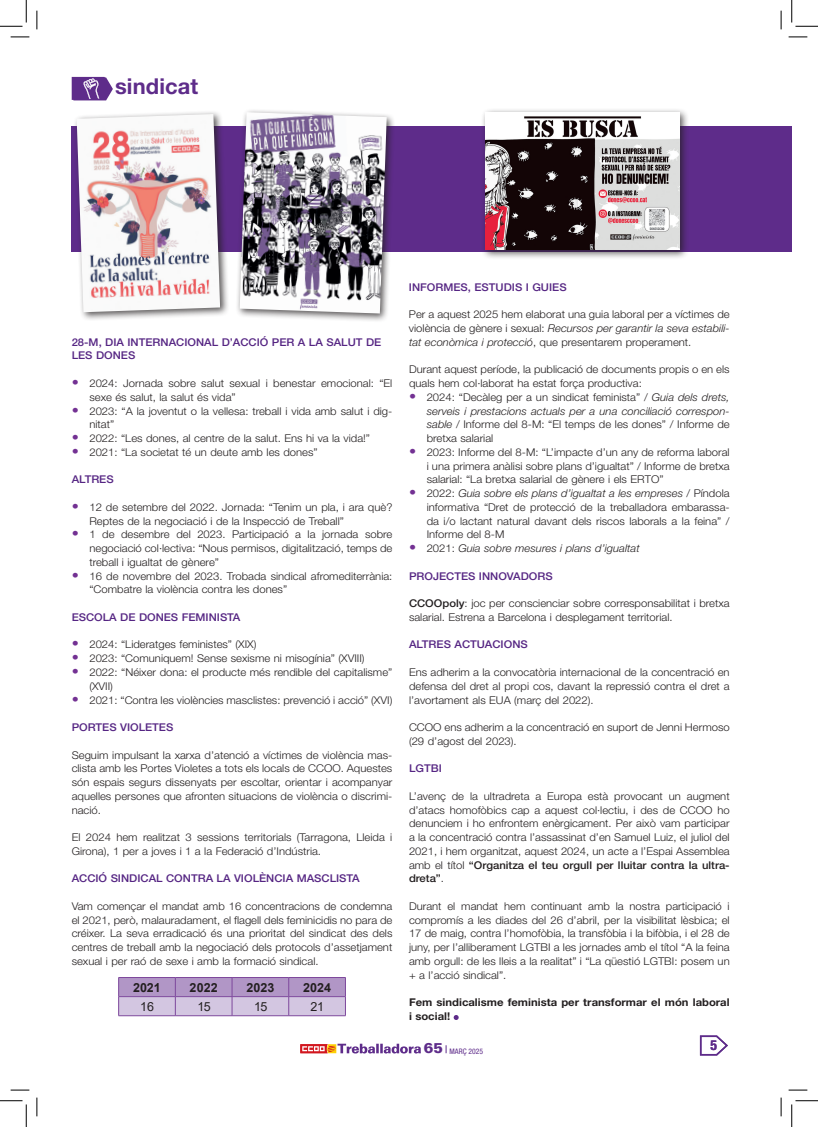
<style>
.page{position:relative;width:818px;height:1127px;background:#fff}
.page>*{position:absolute;margin:0;border:0;box-sizing:border-box;transform-origin:0 0}
.t1{font:21.88px "Helvetica Neue LT 75 Bd";letter-spacing:.005em;color:#5e2c8a}
.t2{font:700 condensed 13.75px "Helvetica Neue LT Pro";color:#5e2c8a}
.t3{font:700 12.5px "Arial";color:#231f20}
.t4{font:12.5px "Arial";letter-spacing:-.03em;color:#231f20}
.t5{font:300 10.75px/13.8px "Helvetica Neue LT Pro";color:#231f20;text-align:justify;scale:1.06 1}
.t6{font:500 10.75px/13.8px "Helvetica Neue LT Pro";color:#552583;scale:1.06 1}
.t7{font:700 10.75px/13.8px "Helvetica Neue LT Pro";color:#231f20;scale:1.06 1}
.t8{font:italic 300 10.75px "Helvetica Neue LT Pro";color:#231f20;scale:1.06 1}
.t9{font:7.62px "Helvetica Neue LT 57 Cn";color:#5e2c8a}
.s1{font-weight:900;font-size:13.5px;color:#733193}
.s2{font-style:italic}
.s3{font-weight:900;font-style:normal;font-size:13.5px;color:#733193}
.s4{font-style:normal}
.s5{font-weight:500}
.s6{font-family:"Univers 75";font-weight:900;font-size:14.38px}
</style>
<div class="page">
<svg style="left:300px;top:1043px;width:121px;height:10px"></svg>
<svg style="left:699px;top:1035px;width:29px;height:21px"></svg>
<svg style="left:72px;top:77px;width:41px;height:23px"></svg>
<svg style="left:454px;top:1015px;width:5px;height:4px"></svg>
<hr style="left:118px;top:1015px;width:57px;height:1px;background:#7d489c">
<hr style="left:175px;top:1015px;width:57px;height:1px;background:#7d489c">
<hr style="left:232px;top:1015px;width:57px;height:1px;background:#7d489c">
<hr style="left:289px;top:1015px;width:57px;height:1px;background:#7d489c">
<svg style="left:118px;top:977px;width:228px;height:38px;background:#bea8d0"></svg>
<hr style="left:118px;top:996px;width:57px;height:1px;background:#7d489c">
<hr style="left:175px;top:996px;width:57px;height:1px;background:#7d489c">
<hr style="left:232px;top:996px;width:57px;height:1px;background:#7d489c">
<hr style="left:289px;top:996px;width:57px;height:1px;background:#7d489c">
<div style="left:72px;top:127px;width:720px;height:125px;background:#5e2c8a"></div>
<div style="left:73px;top:110px;width:156px;height:211px;background:#231f20;opacity:.75"></div>
<img style="left:77px;top:114px;width:143px;height:198px">
<div style="left:481px;top:107px;width:209px;height:153px;background:#231f20;opacity:.75"></div>
<img style="left:485px;top:112px;width:195px;height:138px">
<div style="left:235px;top:108px;width:161px;height:215px;background:#231f20;opacity:.75"></div>
<img style="left:240px;top:112px;width:147px;height:201px">
<svg style="left:11px;top:36px;width:18px;height:2px"></svg>
<svg style="left:788px;top:36px;width:19px;height:2px"></svg>
<svg style="left:11px;top:1089px;width:18px;height:1px"></svg>
<svg style="left:788px;top:1089px;width:19px;height:1px"></svg>
<svg style="left:36px;top:11px;width:2px;height:18px"></svg>
<svg style="left:36px;top:1097px;width:2px;height:18px"></svg>
<svg style="left:780px;top:11px;width:2px;height:18px"></svg>
<svg style="left:780px;top:1097px;width:2px;height:18px"></svg>
<svg style="left:0;top:0;width:27px;height:27px"></svg>
<svg style="left:0;top:1100px;width:27px;height:26px"></svg>
<svg style="left:791px;top:0;width:27px;height:27px"></svg>
<svg style="left:791px;top:1100px;width:27px;height:26px"></svg>
<h1 class="t1" style="left:115px;top:73px;width:85px">sindicat</h1>
<p class="t6" style="left:72px;top:335px;width:293px">28-M, DIA INTERNACIONAL D’ACCIÓ PER A LA SALUT DE<br>LES DONES</p>
<p class="t5" style="left:89px;top:376px;width:287px;text-indent:-18px"><span class="s1">•</span> 2024: Jornada sobre salut sexual i benestar emocional: “El sexe és salut, la salut és vida”</p>
<p class="t5" style="left:89px;top:403px;width:287px;text-indent:-18px"><span class="s1">•</span> 2023: “A la joventut o la vellesa: treball i vida amb salut i dig&shy;nitat”</p>
<p class="t5" style="left:72px;top:431px;width:283px"><span class="s1">•</span> 2022: “Les dones, al centre de la salut. Ens hi va la vida!”</p>
<p class="t5" style="left:72px;top:445px;width:234px"><span class="s1">•</span> 2021: “La societat té un deute amb les dones”</p>
<p class="t6" style="left:72px;top:472px;width:41px">ALTRES</p>
<p class="t5" style="left:89px;top:500px;width:287px;text-indent:-18px"><span class="s1">•</span> 12 de setembre del 2022. Jornada: “Tenim un pla, i ara què?<br>Reptes de la negociació i de la Inspecció de Treball”</p>
<p class="t5" style="left:89px;top:527px;width:287px;text-indent:-18px"><span class="s1">•</span> 1 de desembre del 2023. Participació a la jornada sobre negociació col·lectiva: “Nous permisos, digitalització, temps de treball i igualtat de gènere”</p>
<p class="t5" style="left:89px;top:568px;width:287px;text-indent:-18px"><span class="s1">•</span> 16 de novembre del 2023. Trobada sindical afromediterrània: “Combatre la violència contra les dones”</p>
<p class="t6" style="left:72px;top:610px;width:161px">ESCOLA DE DONES FEMINISTA</p>
<p class="t5" style="left:72px;top:637px;width:176px"><span class="s1">•</span> 2024: “Lideratges feministes” (XIX)</p>
<p class="t5" style="left:72px;top:651px;width:278px"><span class="s1">•</span> 2023: “Comuniquem! Sense sexisme ni misogínia” (XVIII)</p>
<p class="t5" style="left:89px;top:665px;width:287px;text-indent:-18px"><span class="s1">•</span> 2022: “Néixer dona: el producte més rendible del capitalisme” (XVII)</p>
<p class="t5" style="left:72px;top:692px;width:304px"><span class="s1">•</span> 2021: “Contra les violències masclistes: prevenció i acció” (XVI)</p>
<p class="t6" style="left:72px;top:720px;width:97px">PORTES VIOLETES</p>
<p class="t5" style="left:72px;top:747px;width:304px">Seguim impulsant la xarxa d’atenció a víctimes de violència mas&shy;clista amb les Portes Violetes a tots els locals de CCOO. Aquestes són espais segurs dissenyats per escoltar, orientar i acompanyar aquelles persones que afronten situacions de violència o discrimi&shy;nació.</p>
<p class="t5" style="left:72px;top:830px;width:304px">El 2024 hem realitzat 3 sessions territorials (Tarragona, Lleida i<br>Girona), 1 per a joves i 1 a la Federació d’Indústria.</p>
<p class="t6" style="left:72px;top:871px;width:273px">ACCIÓ SINDICAL CONTRA LA VIOLÈNCIA MASCLISTA</p>
<p class="t5" style="left:72px;top:898px;width:304px">Vam començar el mandat amb 16 concentracions de condemna el 2021, però, malauradament, el flagell dels feminicidis no para de créixer. La seva erradicació és una prioritat del sindicat des dels centres de treball amb la negociació dels protocols d’assetjament sexual i per raó de sexe i amb la formació sindical.</p>
<p class="t3" style="left:133px;top:978px;width:29px">2021</p>
<p class="t3" style="left:190px;top:978px;width:30px">2022</p>
<p class="t3" style="left:246px;top:978px;width:29px">2023</p>
<p class="t3" style="left:303px;top:978px;width:30px">2024</p>
<p class="t4" style="left:140px;top:997px;width:15px">16</p>
<p class="t4" style="left:197px;top:997px;width:15px">15</p>
<p class="t4" style="left:254px;top:997px;width:15px">15</p>
<p class="t4" style="left:311px;top:997px;width:15px">21</p>
<p class="t6" style="left:409px;top:280px;width:150px">INFORMES, ESTUDIS I GUIES</p>
<p class="t5" style="left:409px;top:307px;width:304px">Per a aquest 2025 hem elaborat una guia laboral per a víctimes de violència de gènere i sexual: <span class="s2">Recursos per garantir la seva estabili&shy;tat econòmica i protecció</span>, que presentarem properament.</p>
<p class="t5" style="left:409px;top:362px;width:304px">Durant aquest període, la publicació de documents propis o en els quals hem col·laborat ha estat força productiva:</p>
<p class="t5" style="left:427px;top:390px;width:287px;text-indent:-18px"><span class="s1">•</span> 2024: “Decàleg per a un sindicat feminista” / <span class="s2">Guia dels drets, serveis i prestacions actuals per a una conciliació correspon&shy;sable</span> / Informe del 8-M: “El temps de les dones” / Informe de bretxa salarial</p>
<p class="t5" style="left:427px;top:445px;width:287px;text-indent:-18px"><span class="s1">•</span> 2023: Informe del 8-M: “L’impacte d’un any de reforma laboral i una primera anàlisi sobre plans d’igualtat” / Informe de bretxa salarial: “La bretxa salarial de gènere i els ERTO”</p>
<p class="t5" style="left:427px;top:486px;width:287px;text-indent:-18px"><span class="s1">•</span> 2022: <span class="s2">Guia sobre els plans d’igualtat a les empreses</span> / Píndola informativa “Dret de protecció de la treballadora embarassa&shy;da i/o lactant natural davant dels riscos laborals a la feina” / Informe del 8-M</p>
<p class="t8" style="left:409px;top:541px;width:219px"><span class="s3">•</span> <span class="s4">2021:</span> Guia sobre mesures i plans d’igualtat</p>
<p class="t6" style="left:409px;top:568px;width:137px">PROJECTES INNOVADORS</p>
<p class="t5" style="left:409px;top:596px;width:304px"><span class="s5">CCOOpoly</span>: joc per conscienciar sobre corresponsabilitat i bretxa salarial. Estrena a Barcelona i desplegament territorial.</p>
<p class="t6" style="left:409px;top:637px;width:114px">ALTRES ACTUACIONS</p>
<p class="t5" style="left:409px;top:665px;width:304px">Ens adherim a la convocatòria internacional de la concentració en defensa del dret al propi cos, davant la repressió contra el dret a l’avortament als EUA (març del 2022).</p>
<p class="t5" style="left:409px;top:720px;width:304px">CCOO ens adherim a la concentració en suport de Jenni Hermoso (29 d’agost del 2023).</p>
<p class="t6" style="left:409px;top:761px;width:32px">LGTBI</p>
<p class="t5" style="left:409px;top:788px;width:304px">L’avenç de la ultradreta a Europa està provocant un augment d’atacs homofòbics cap a aquest col·lectiu, i des de CCOO ho denunciem i ho enfrontem enèrgicament. Per això vam participar a la concentració contra l’assassinat d’en Samuel Luiz, el juliol del 2021, i hem organitzat, aquest 2024, un acte a l’Espai Assemblea amb el títol <span class="s5">“Organitza el teu orgull per lluitar contra la ultra&shy;dreta”</span>.</p>
<p class="t5" style="left:409px;top:898px;width:304px">Durant el mandat hem continuant amb la nostra participació i compromís a les diades del 26 d’abril, per la visibilitat lèsbica; el 17 de maig, contra l’homofòbia, la transfòbia i la bifòbia, i el 28 de juny, per l’alliberament LGTBI a les jornades amb el títol “A la feina amb orgull: de les lleis a la realitat” i “La qüestió LGTBI: posem un + a l’acció sindical”.</p>
<p class="t7" style="left:409px;top:995px;width:304px">Fem sindicalisme feminista per transformar el món laboral i social!</p>
<p class="t9" style="left:424px;top:1046px;width:61px"><span class="s6">65</span> MARÇ 2025</p>
<p class="t2" style="left:710px;top:1036px;width:8px">5</p>
</div>
